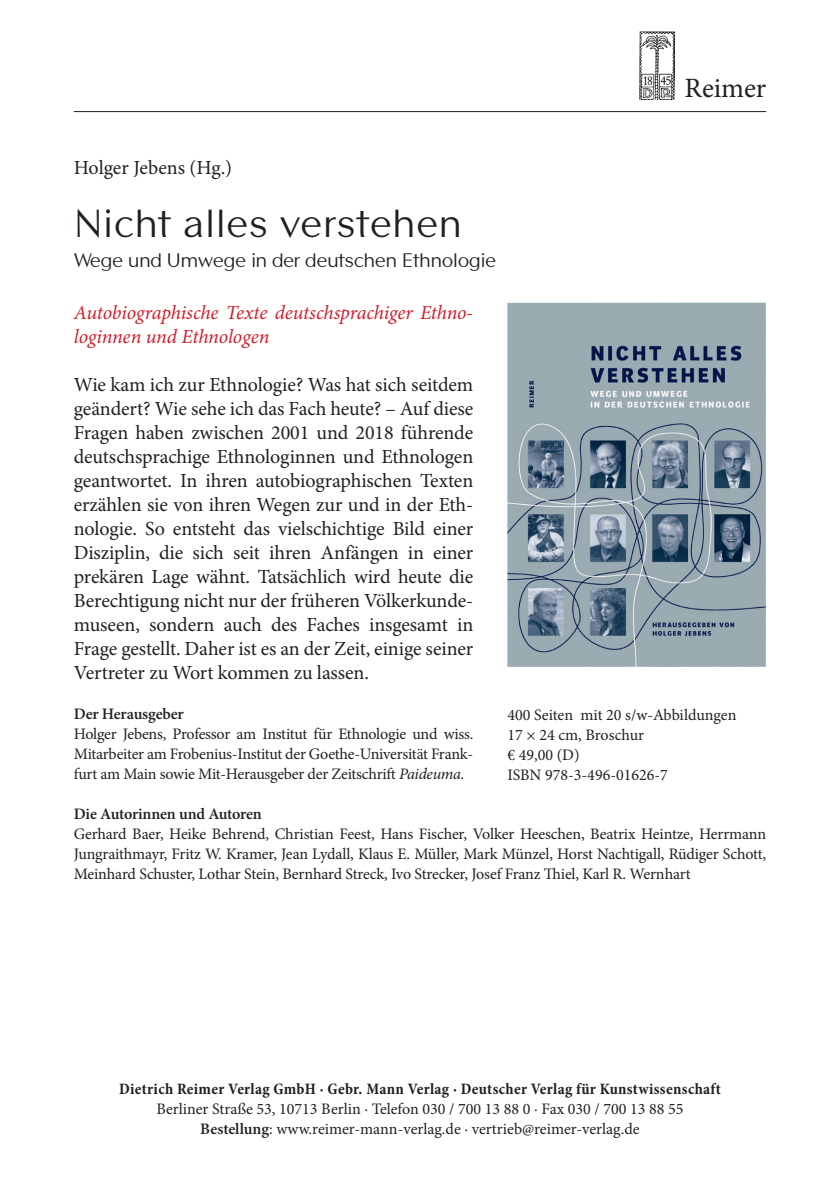
<style>
.page{position:relative;width:840px;height:1191px;background:#fff}
.page>*{position:absolute;margin:0;border:0;box-sizing:border-box;transform-origin:0 0}
.t1{font:40px "Contax Sans 55";color:#231f20}
.t2{font:28px "Minion Pro";letter-spacing:-.005em;color:#231f20}
.t3{font:20px/24px "Minion Pro";letter-spacing:-.005em;color:#231f20;text-align:justify}
.t4{font:italic 20px/24px "Minion Pro";letter-spacing:-.01em;color:#d11f2d}
.t5{font:20px "Contax Sans 55";letter-spacing:-.03em;color:#231f20}
.t6{font:16px/20px "Minion Pro";letter-spacing:-.005em;color:#231f20;text-align:justify}
.t7{font:700 condensed 16px "Minion Pro";letter-spacing:.02em;color:#231f20}
.t8{font:600 16px "Minion Pro";letter-spacing:-.015em;color:#231f20}
.s1{font-style:italic}
.s2{font-weight:600}
</style>
<div class="page">
<hr style="left:74px;top:111px;width:691px;height:1px;background:#231f20">
<img style="left:639px;top:32px;width:35px;height:68px">
<img style="left:507px;top:303px;width:258px;height:364px">
<h2 class="t2" style="left:684px;top:69px;width:83px">Reimer</h2>
<p class="t3" style="left:74px;top:155px;width:160px">Holger Jebens (Hg.)</p>
<h1 class="t1" style="left:74px;top:198px;width:390px">Nicht alles verstehen</h1>
<p class="t5" style="left:74px;top:247px;width:424px">Wege und Umwege in der deutschen Ethnologie</p>
<p class="t4" style="left:74px;top:301px;width:401px">Autobiographische Texte deutschsprachiger Ethno&shy;loginnen und Ethnologen</p>
<p class="t3" style="left:74px;top:373px;width:401px">Wie kam ich zur Ethnologie? Was hat sich seitdem geändert? Wie sehe ich das Fach heute? – Auf diese Fragen haben zwischen 2001 und 2018 führende deutschsprachige Ethnologinnen und Ethnologen geantwortet. In ihren autobiographischen Texten erzählen sie von ihren Wegen zur und in der Eth&shy;nologie. So entsteht das vielschichtige Bild einer Disziplin, die sich seit ihren Anfängen in einer prekären Lage wähnt. Tatsächlich wird heute die Berechtigung nicht nur der früheren Völkerkunde&shy;museen, sondern auch des Faches insgesamt in Frage gestellt. Daher ist es an der Zeit, einige seiner Vertreter zu Wort kommen zu lassen.</p>
<p class="t8" style="left:74px;top:703px;width:111px">Der Herausgeber</p>
<p class="t6" style="left:74px;top:724px;width:401px">Holger Jebens, Professor am Institut für Ethnologie und wiss.<br>Mitarbeiter am Frobenius-Institut der Goethe-Universität Frank&shy;furt am Main sowie Mit-Herausgeber der Zeitschrift <span class="s1">Paideuma</span>.</p>
<p class="t8" style="left:74px;top:803px;width:189px">Die Autorinnen und Autoren</p>
<p class="t6" style="left:74px;top:824px;width:693px">Gerhard Baer, Heike Behrend, Christian Feest, Hans Fischer, Volker Heeschen, Beatrix Heintze, Herrmann Jungraithmayr, Fritz W. Kramer, Jean Lydall, Klaus E. Müller, Mark Münzel, Horst Nachtigall, Rüdiger Schott, Meinhard Schuster, Lothar Stein, Bernhard Streck, Ivo Strecker, Josef Franz Thiel, Karl R. Wernhart</p>
<p class="t6" style="left:507px;top:704px;width:230px;text-align:left">400 Seiten mit 20 s/w-Abbildungen<br>17 × 24 cm, Broschur<br>€ 49,00 (D)<br>ISBN 978-3-496-01626-7</p>
<p class="t7" style="left:119px;top:1078px;width:602px">Dietrich Reimer Verlag GmbH · Gebr. Mann Verlag · Deutscher Verlag für Kunstwissenschaft</p>
<p class="t6" style="left:156px;top:1099px;width:528px;text-align:center">Berliner Straße 53, 10713 Berlin · Telefon 030 / 700 13 88 0 · Fax 030 / 700 13 88 55<br><span class="s2">Bestellung</span>: www.reimer-mann-verlag.de · vertrieb@reimer-verlag.de</p>
</div>
